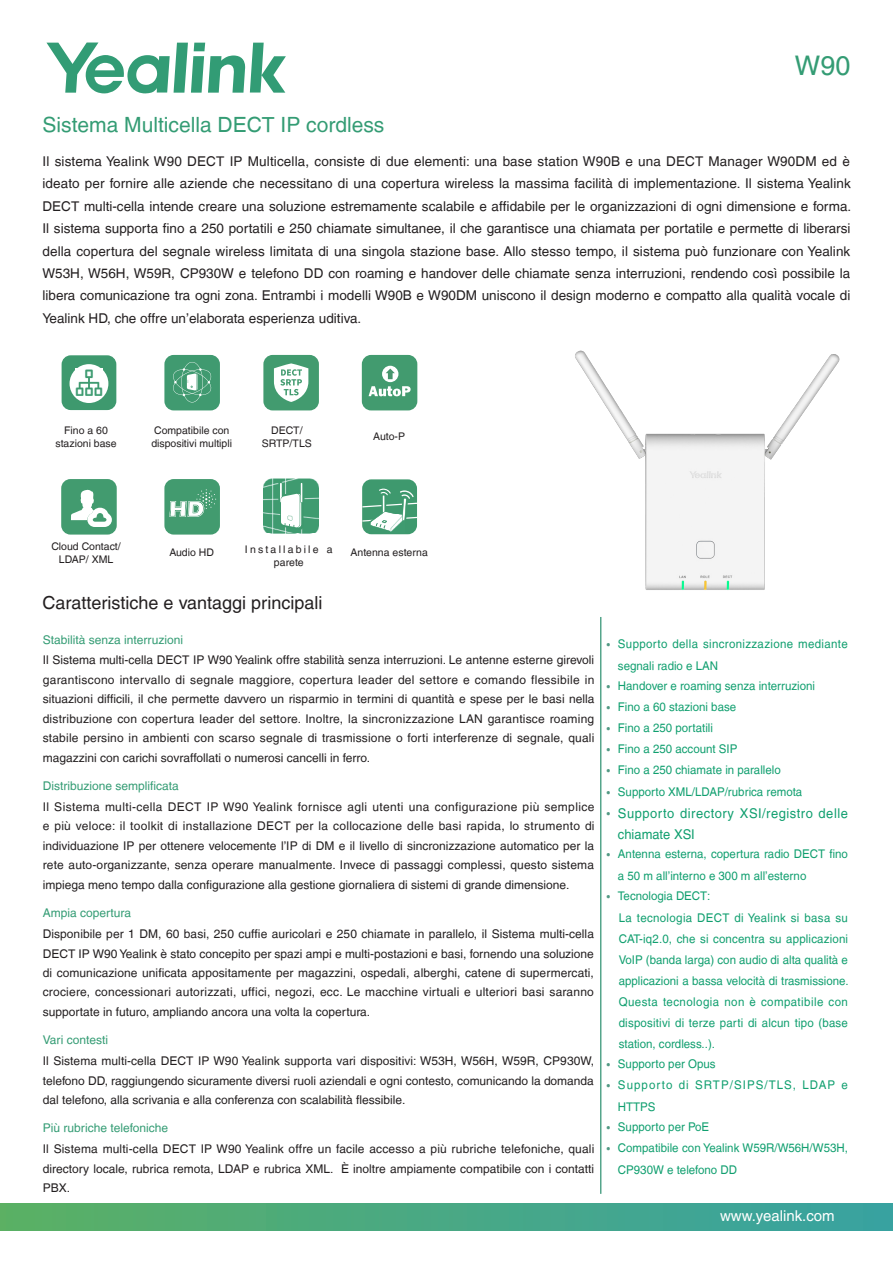
<style>
.page{position:relative;width:893px;height:1263px;background:#fff}
.page>*{position:absolute;margin:0;border:0;box-sizing:border-box;transform-origin:0 0}
.机型名{font:27px "Helvetica LT";color:#349c74}
.h-机型介绍{font:21px "Helvetica LT";color:#349c74}
.h1-key_feature{font:18px "Helvetica LT";color:#231f20}
.t1{font:15px "Helvetica LT";color:#fff}
.机型介绍{font:13.5px/22.5px "Helvetica LT";color:#231f20;text-align:justify}
.t2{font:13.5px/21px "Helvetica LT";letter-spacing:.04em;color:#109f6f;scale:.96 1}
.p-key_feature{font:12px/19.5px "Helvetica LT";color:#231f20;text-align:justify}
.ul-绿{font:12px/21px "Helvetica LT";color:#109f6f;scale:.96 1}
.h2-key_feature{font:12px "Helvetica LT";color:#349c74}
.ul-绿-2{font:12px/21.8px "Helvetica LT";letter-spacing:.03em;color:#109f6f;scale:.96 1}
.ul-绿-3{font:12px/21.8px "Helvetica LT";letter-spacing:.09em;color:#109f6f;scale:.96 1}
.t3{font:10.5px/12.6px "Helvetica LT";color:#231f20;text-align:center}
.t4{font:10.5px/12.6px "Helvetica LT";letter-spacing:.21em;color:#231f20;text-align:center}
.s1{font-family:"Microsoft Phags Pa";font-size:13.5px;color:#529984}
.s2{font-family:"Microsoft Phags Pa";color:#529984}
</style>
<div class="page">
<svg style="left:46px;top:43px;width:240px;height:50px"></svg>
<div style="left:0;top:1203px;width:893px;height:27px;background:linear-gradient(to right,#5ab065,#38a2a2)"></div>
<svg style="left:164px;top:355px;width:56px;height:55px;background:#57a681"></svg>
<div style="left:263px;top:355px;width:56px;height:55px;background:#429b6f;border-radius:9px"></div>
<svg style="left:274px;top:363px;width:34px;height:39px"></svg>
<div style="left:61px;top:479px;width:56px;height:56px;background:#429b6f;border-radius:9px"></div>
<svg style="left:71px;top:489px;width:41px;height:38px"></svg>
<div style="left:164px;top:479px;width:56px;height:56px;background:#429b6f;border-radius:9px"></div>
<svg style="left:169px;top:489px;width:47px;height:28px"></svg>
<div style="left:362px;top:355px;width:55px;height:55px;background:#429b6f;border-radius:9px"></div>
<svg style="left:369px;top:386px;width:42px;height:10px"></svg>
<div style="left:382px;top:366px;width:16px;height:16px;background:#fff;border-radius:50%"></div>
<svg style="left:386px;top:369px;width:9px;height:10px"></svg>
<svg style="left:62px;top:355px;width:54px;height:55px;background:#499f76"></svg>
<div style="left:70px;top:364px;width:38px;height:39px;background:#fff;border-radius:19px"></div>
<img style="left:76px;top:369px;width:26px;height:27px">
<img style="left:269px;top:478px;width:44px;height:1px">
<svg style="left:264px;top:479px;width:55px;height:55px"></svg>
<div style="left:300px;top:483px;width:3px;height:20px;border:1px solid #3e996e"></div>
<svg style="left:362px;top:479px;width:55px;height:55px;background:#68af8d"></svg>
<hr style="left:601px;top:617px;width:1px;height:577px;background:#007852">
<img style="left:575px;top:350px;width:265px;height:240px">
<p class="机型名" style="left:795px;top:50px;width:57px">W90</p>
<p class="h-机型介绍" style="left:43px;top:112px;width:343px">Sistema Multicella DECT IP cordless</p>
<p class="机型介绍" style="left:43px;top:150px;width:810px">Il sistema Yealink W90 DECT IP Multicella, consiste di due elementi: una base station W90B e una DECT Manager W90DM ed è ideato per fornire alle aziende che necessitano di una copertura wireless la massima facilità di implementazione. Il sistema Yealink DECT multi-cella intende creare una soluzione estremamente scalabile e affidabile per le organizzazioni di ogni dimensione e forma.<br>Il sistema supporta fino a 250 portatili e 250 chiamate simultanee, il che garantisce una chiamata per portatile e permette di liberarsi della copertura del segnale wireless limitata di una singola stazione base. Allo stesso tempo, il sistema può funzionare con Yealink W53H, W56H, W59R, CP930W e telefono DD con roaming e handover delle chiamate senza interruzioni, rendendo così possibile la libera comunicazione tra ogni zona. Entrambi i modelli W90B e W90DM uniscono il design moderno e compatto alla qualità vocale di Yealink HD, che offre un’elaborata esperienza uditiva.</p>
<p class="t3" style="left:55px;top:424px;width:63px">Fino a 60 stazioni base</p>
<p class="t3" style="left:151px;top:424px;width:82px;text-align:left">Compatibile con dispositivi multipli</p>
<p class="t3" style="left:262px;top:424px;width:51px">DECT/<br>SRTP/TLS</p>
<p class="t3" style="left:373px;top:430px;width:33px">Auto-P</p>
<p class="t3" style="left:51px;top:540px;width:71px">Cloud Contact/<br>LDAP/ XML</p>
<p class="t3" style="left:169px;top:546px;width:46px">Audio HD</p>
<p class="t4" style="left:245px;top:543px;width:89px">Installabile a parete</p>
<p class="t3" style="left:351px;top:546px;width:79px">Antenna esterna</p>
<p class="h1-key_feature" style="left:43px;top:592px;width:282px">Caratteristiche e vantaggi principali</p>
<p class="h2-key_feature" style="left:43px;top:632px;width:142px">Stabilità senza interruzioni</p>
<p class="p-key_feature" style="left:43px;top:650px;width:553px">Il Sistema multi-cella DECT IP W90 Yealink offre stabilità senza interruzioni. Le antenne esterne girevoli garantiscono intervallo di segnale maggiore, copertura leader del settore e comando flessibile in situazioni difficili, il che permette davvero un risparmio in termini di quantità e spese per le basi nella distribuzione con copertura leader del settore. Inoltre, la sincronizzazione LAN garantisce roaming stabile persino in ambienti con scarso segnale di trasmissione o forti interferenze di segnale, quali magazzini con carichi sovraffollati o numerosi cancelli in ferro.</p>
<p class="h2-key_feature" style="left:43px;top:779px;width:137px">Distribuzione semplificata</p>
<p class="p-key_feature" style="left:43px;top:797px;width:553px">Il Sistema multi-cella DECT IP W90 Yealink fornisce agli utenti una configurazione più semplice e più veloce: il toolkit di installazione DECT per la collocazione delle basi rapida, lo strumento di individuazione IP per ottenere velocemente l’IP di DM e il livello di sincronizzazione automatico per la rete auto-organizzante, senza operare manualmente. Invece di passaggi complessi, questo sistema impiega meno tempo dalla configurazione alla gestione giornaliera di sistemi di grande dimensione.</p>
<p class="h2-key_feature" style="left:43px;top:906px;width:90px">Ampia copertura</p>
<p class="p-key_feature" style="left:43px;top:924px;width:553px">Disponibile per 1 DM, 60 basi, 250 cuffie auricolari e 250 chiamate in parallelo, il Sistema multi-cella DECT IP W90 Yealink è stato concepito per spazi ampi e multi-postazioni e basi, fornendo una soluzione di comunicazione unificata appositamente per magazzini, ospedali, alberghi, catene di supermercati, crociere, concessionari autorizzati, uffici, negozi, ecc. Le macchine virtuali e ulteriori basi saranno supportate in futuro, ampliando ancora una volta la copertura.</p>
<p class="h2-key_feature" style="left:43px;top:1033px;width:67px">Vari contesti</p>
<p class="p-key_feature" style="left:43px;top:1051px;width:553px">Il Sistema multi-cella DECT IP W90 Yealink supporta vari dispositivi: W53H, W56H, W59R, CP930W, telefono DD, raggiungendo sicuramente diversi ruoli aziendali e ogni contesto, comunicando la domanda dal telefono, alla scrivania e alla conferenza con scalabilità flessibile.</p>
<p class="h2-key_feature" style="left:43px;top:1121px;width:127px">Più rubriche telefoniche</p>
<p class="p-key_feature" style="left:43px;top:1139px;width:553px">Il Sistema multi-cella DECT IP W90 Yealink offre un facile accesso a più rubriche telefoniche, quali directory locale, rubrica remota, LDAP e rubrica XML. È inoltre ampiamente compatibile con i contatti PBX.</p>
<p class="ul-绿-2" style="left:618px;top:633px;width:241px;text-indent:-12px"><span class="s1">•</span> Supporto della sincronizzazione mediante segnali radio e LAN</p>
<p class="ul-绿" style="left:606px;top:675px;width:219px"><span class="s1">•</span> Handover e roaming senza interruzioni</p>
<p class="ul-绿" style="left:606px;top:696px;width:137px"><span class="s1">•</span> Fino a 60 stazioni base</p>
<p class="ul-绿" style="left:606px;top:717px;width:113px"><span class="s1">•</span> Fino a 250 portatili</p>
<p class="ul-绿" style="left:606px;top:738px;width:139px"><span class="s1">•</span> Fino a 250 account SIP</p>
<p class="ul-绿" style="left:606px;top:759px;width:184px"><span class="s1">•</span> Fino a 250 chiamate in parallelo</p>
<p class="ul-绿" style="left:606px;top:782px;width:206px"><span class="s1">•</span> Supporto XML/LDAP/rubrica remota</p>
<p class="t2" style="left:618px;top:803px;width:241px;text-indent:-12px"><span class="s2">•</span> Supporto directory XSI/registro delle chiamate XSI</p>
<p class="ul-绿" style="left:618px;top:843px;width:241px;line-height:21.8px;text-indent:-12px"><span class="s1">•</span> Antenna esterna, copertura radio DECT fino a 50 m all’interno e 300 m all’esterno</p>
<p class="ul-绿" style="left:606px;top:885px;width:110px"><span class="s1">•</span> Tecnologia DECT:</p>
<p class="ul-绿" style="left:619px;top:907px;width:241px;text-align:justify">La tecnologia DECT di Yealink si basa su CAT-iq2.0, che si concentra su applicazioni VoIP (banda larga) con audio di alta qualità e applicazioni a bassa velocità di trasmissione.<br>Questa tecnologia non è compatibile con dispositivi di terze parti di alcun tipo (base station, cordless..).</p>
<p class="ul-绿" style="left:606px;top:1053px;width:116px"><span class="s1">•</span> Supporto per Opus</p>
<p class="ul-绿-3" style="left:618px;top:1074px;width:241px;text-indent:-12px"><span class="s1">•</span> Supporto di SRTP/SIPS/TLS, LDAP e<br>HTTPS</p>
<p class="ul-绿" style="left:606px;top:1116px;width:109px"><span class="s1">•</span> Supporto per PoE</p>
<p class="ul-绿" style="left:618px;top:1137px;width:241px;line-height:21.8px;text-indent:-12px"><span class="s1">•</span> Compatibile con Yealink W59R/W56H/W53H,<br>CP930W e telefono DD</p>
<p class="t1" style="left:720px;top:1207px;width:116px">www.yealink.com</p>
</div>
